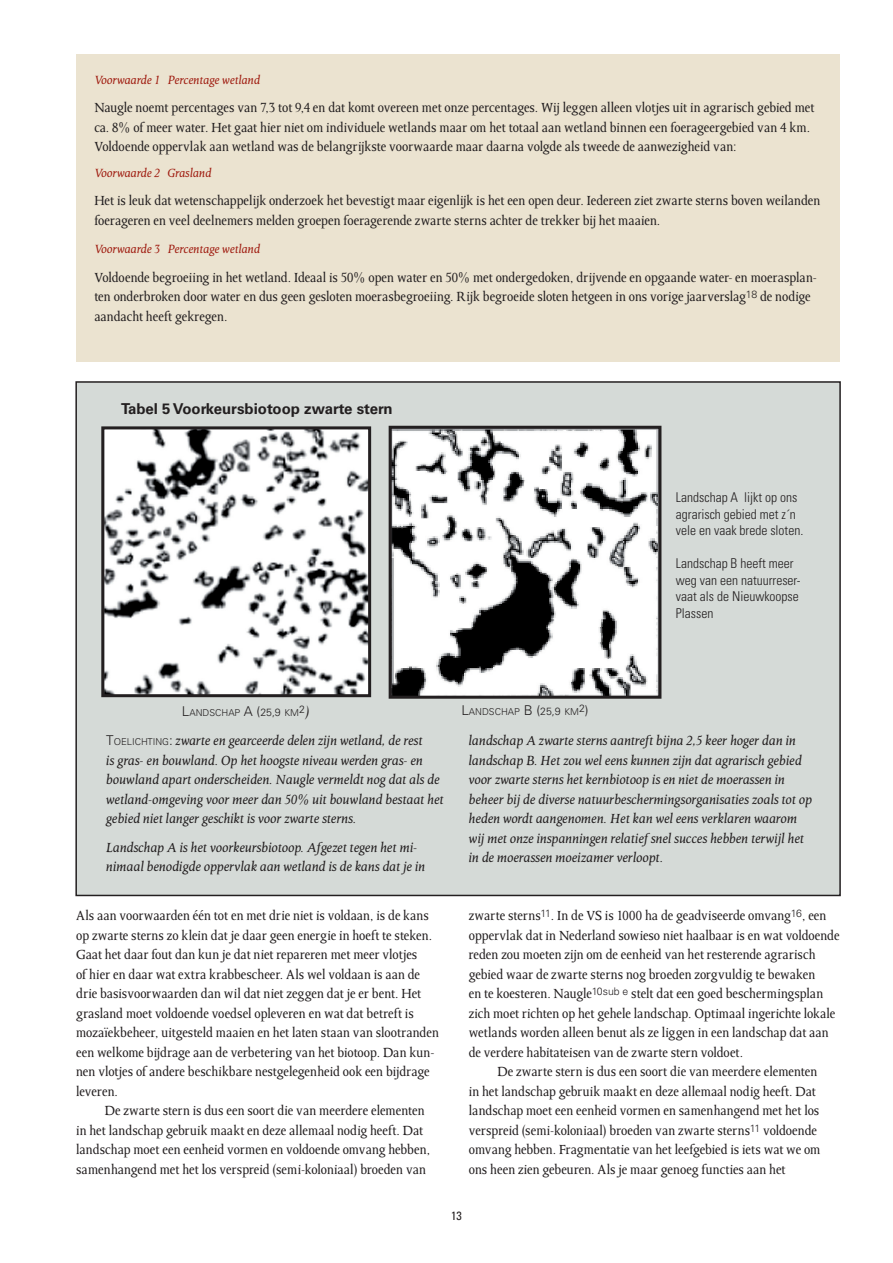
<style>
.page{position:relative;width:893px;height:1263px;background:#fff}
.page>*{position:absolute;margin:0;border:0;box-sizing:border-box;transform-origin:0 0}
.t1{font:15px/19.5px "Octavian";color:#231f20}
.t2{font:italic 15px/19.5px "Octavian";color:#231f20}
.t3{font:700 15px "Univers";color:#231f20}
.t4{font:300 condensed 13.5px/16.5px "Univers";color:#231f20}
.t5{font:italic 13.5px "Octavian";color:#a01e12}
.t6{font:condensed 12px "Univers";color:#231f20}
.t7{font:300 9.45px "Univers";color:#231f20}
.s1{font-size:13.5px}
.s2{font-size:10.5px}
.s3{font-family:"Octavian";font-weight:400;font-style:italic;font-size:15px}
.s4{font-family:"Univers";font-weight:300;font-style:normal;font-size:13.5px}
.s5{font-family:"Univers";font-weight:300;font-style:normal;font-size:9.45px}
</style>
<div class="page">
<div style="left:76px;top:54px;width:764px;height:307px;background:#ebe3d0"></div>
<div style="left:76px;top:382px;width:764px;height:513px;background:#d5dad7"></div>
<img style="left:105px;top:430px;width:262px;height:263px">
<div style="left:101px;top:426px;width:270px;height:271px;border:3px solid #231f20"></div>
<img style="left:393px;top:430px;width:264px;height:265px">
<div style="left:389px;top:426px;width:272px;height:273px;border:3px solid #231f20"></div>
<p class="t5" style="left:94px;top:72px;width:167px">Voorwaarde 1 Percentage wetland</p>
<p class="t1" style="left:94px;top:98px;width:722px">Naugle noemt percentages van 7,3 tot 9,4 en dat komt overeen met onze percentages. Wij leggen alleen vlotjes uit in agrarisch gebied met ca. 8% of meer water. Het gaat hier niet om individuele wetlands maar om het totaal aan wetland binnen een foerageergebied van 4 km.<br>Voldoende oppervlak aan wetland was de belangrijkste voorwaarde maar daarna volgde als tweede de aanwezigheid van:</p>
<p class="t5" style="left:94px;top:165px;width:119px">Voorwaarde 2 Grasland</p>
<p class="t1" style="left:94px;top:191px;width:728px">Het is leuk dat wetenschappelijk onderzoek het bevestigt maar eigenlijk is het een open deur. Iedereen ziet zwarte sterns boven weilanden foerageren en veel deelnemers melden groepen foeragerende zwarte sterns achter de trekker bij het maaien.</p>
<p class="t5" style="left:94px;top:242px;width:167px">Voorwaarde 3 Percentage wetland</p>
<p class="t1" style="left:94px;top:267px;width:724px">Voldoende begroeiing in het wetland. Ideaal is 50% open water en 50% met ondergedoken, drijvende en opgaande water- en moerasplan&shy;ten onderbroken door water en dus geen gesloten moerasbegroeiing. Rijk begroeide sloten hetgeen in ons vorige jaarverslag<sup>18</sup> de nodige aandacht heeft gekregen.</p>
<p class="t3" style="left:121px;top:400px;width:273px">Tabel 5 Voorkeursbiotoop zwarte stern</p>
<p class="t7" style="left:182px;top:707px;width:129px"><span class="s1">L</span>ANDSCHAP <span class="s1">A (</span><span class="s2">25,9</span> KM<sup>2</sup><span class="s3">)</span></p>
<p class="t7" style="left:461px;top:706px;width:129px"><span class="s1">L</span>ANDSCHAP <span class="s1">B (</span><span class="s2">25,9</span> KM<sup>2</sup><span class="s1">)</span></p>
<p class="t4" style="left:676px;top:489px;width:129px">Landschap A lijkt op ons agrarisch gebied met z´n vele en vaak brede sloten.</p>
<p class="t4" style="left:676px;top:555px;width:126px">Landschap B heeft meer weg van een natuurreser&shy;vaat als de Nieuwkoopse<br>Plassen</p>
<p class="t2" style="left:106px;top:731px;width:339px"><span class="s4">T</span><span class="s5">OELICHTING</span><span class="s4">:</span> zwarte en gearceerde delen zijn wetland, de rest<br>is gras- en bouwland. Op het hoogste niveau werden gras- en bouwland apart onderscheiden. Naugle vermeldt nog dat als de wetland-omgeving voor meer dan 50% uit bouwland bestaat het gebied niet langer geschikt is voor zwarte sterns.</p>
<p class="t2" style="left:106px;top:837px;width:321px">Landschap A is het voorkeursbiotoop. Afgezet tegen het mi&shy;nimaal benodigde oppervlak aan wetland is de kans dat je in</p>
<p class="t2" style="left:469px;top:731px;width:345px">landschap A zwarte sterns aantreft bijna 2,5 keer hoger dan in landschap B. Het zou wel eens kunnen zijn dat agrarisch gebied voor zwarte sterns het kernbiotoop is en niet de moerassen in beheer bij de diverse natuurbeschermingsorganisaties zoals tot op heden wordt aangenomen. Het kan wel eens verklaren waarom wij met onze inspanningen relatief snel succes hebben terwijl het in de moerassen moeizamer verloopt.</p>
<p class="t1" style="left:76px;top:906px;width:364px">Als aan voorwaarden één tot en met drie niet is voldaan, is de kans op zwarte sterns zo klein dat je daar geen energie in hoeft te steken.<br>Gaat het daar fout dan kun je dat niet repareren met meer vlotjes<br>of hier en daar wat extra krabbescheer. Als wel voldaan is aan de drie basisvoorwaarden dan wil dat niet zeggen dat je er bent. Het grasland moet voldoende voedsel opleveren en wat dat betreft is mozaïekbeheer, uitgesteld maaien en het laten staan van slootranden een welkome bijdrage aan de verbetering van het biotoop. Dan kun&shy;nen vlotjes of andere beschikbare nestgelegenheid ook een bijdrage leveren.</p>
<p class="t1" style="left:76px;top:1101px;width:355px;text-indent:28px">De zwarte stern is dus een soort die van meerdere elementen in het landschap gebruik maakt en deze allemaal nodig heeft. Dat landschap moet een eenheid vormen en voldoende omvang hebben, samenhangend met het los verspreid (semi-koloniaal) broeden van</p>
<p class="t1" style="left:469px;top:906px;width:372px">zwarte sterns<sup>11</sup>. In de VS is 1000 ha de geadviseerde omvang<sup>16</sup>, een oppervlak dat in Nederland sowieso niet haalbaar is en wat voldoende reden zou moeten zijn om de eenheid van het resterende agrarisch gebied waar de zwarte sterns nog broeden zorgvuldig te bewaken<br>en te koesteren. Naugle<sup>10sub</sup> <sup>e</sup> stelt dat een goed beschermingsplan zich moet richten op het gehele landschap. Optimaal ingerichte lokale wetlands worden alleen benut als ze liggen in een landschap dat aan de verdere habitateisen van de zwarte stern voldoet.</p>
<p class="t1" style="left:469px;top:1062px;width:353px;text-indent:28px">De zwarte stern is dus een soort die van meerdere elementen in het landschap gebruik maakt en deze allemaal nodig heeft. Dat landschap moet een eenheid vormen en samenhangend met het los verspreid (semi-koloniaal) broeden van zwarte sterns<sup>11</sup> voldoende omvang hebben. Fragmentatie van het leefgebied is iets wat we om ons heen zien gebeuren. Als je maar genoeg functies aan het</p>
<p class="t6" style="left:451px;top:1208px;width:12px">13</p>
</div>
